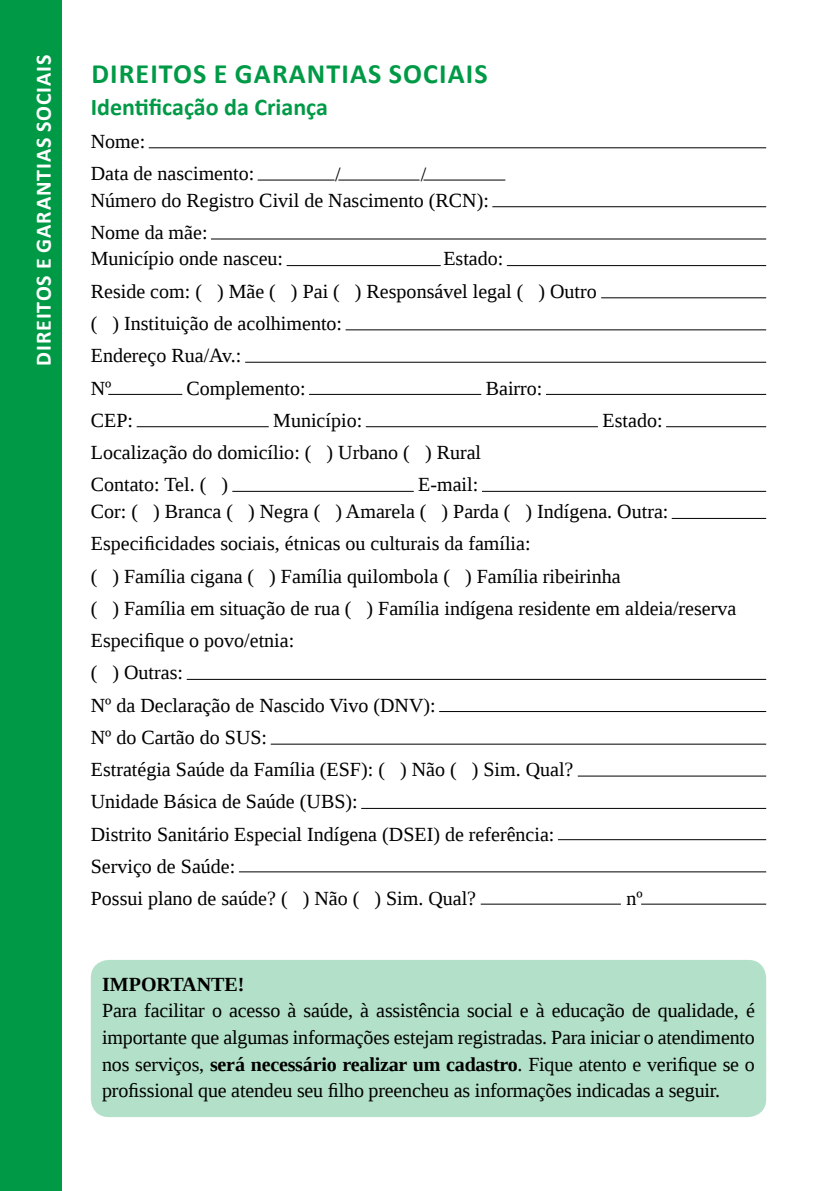
<style>
.page{position:relative;width:840px;height:1191px;background:#fff}
.page>*{position:absolute;margin:0;border:0;box-sizing:border-box;transform-origin:0 0}
.t1{font:700 28px "Calibri";letter-spacing:.04em;color:#009a47}
.t2{font:700 24px "Calibri";color:#009a47}
.t3{font:700 22px "Calibri";letter-spacing:.04em;color:#fff}
.t4{font:20px/32.2px "Liberation Serif";color:#000}
.t5{font:700 20px "Liberation Serif";color:#000}
.s1{font-weight:700}
</style>
<div class="page">
<div style="left:0;top:0;width:62px;height:1191px;background:#009a47"></div>
<div style="left:91px;top:960px;width:674px;height:157px;background:#b3e0c8;border-radius:18px"></div>
<hr style="left:149px;top:147px;width:616px;height:1px;background:#000">
<hr style="left:492px;top:206px;width:273px;height:1px;background:#000">
<hr style="left:211px;top:238px;width:554px;height:1px;background:#000">
<hr style="left:286px;top:265px;width:154px;height:1px;background:#000">
<hr style="left:506px;top:265px;width:259px;height:1px;background:#000">
<hr style="left:600px;top:297px;width:165px;height:1px;background:#000">
<hr style="left:345px;top:329px;width:420px;height:1px;background:#000">
<hr style="left:245px;top:362px;width:520px;height:1px;background:#000">
<hr style="left:187px;top:679px;width:578px;height:1px;background:#000">
<hr style="left:309px;top:394px;width:172px;height:1px;background:#000">
<hr style="left:365px;top:426px;width:232px;height:1px;background:#000">
<hr style="left:481px;top:491px;width:284px;height:1px;background:#000">
<hr style="left:439px;top:711px;width:326px;height:1px;background:#000">
<hr style="left:270px;top:743px;width:495px;height:1px;background:#000">
<hr style="left:239px;top:871px;width:526px;height:1px;background:#000">
<hr style="left:361px;top:808px;width:404px;height:1px;background:#000">
<hr style="left:577px;top:775px;width:188px;height:1px;background:#000">
<hr style="left:640px;top:903px;width:125px;height:1px;background:#000">
<hr style="left:480px;top:903px;width:140px;height:1px;background:#000">
<hr style="left:545px;top:394px;width:220px;height:1px;background:#000">
<hr style="left:665px;top:426px;width:100px;height:1px;background:#000">
<hr style="left:671px;top:518px;width:94px;height:1px;background:#000">
<hr style="left:108px;top:394px;width:74px;height:1px;background:#000">
<hr style="left:137px;top:426px;width:131px;height:1px;background:#000">
<hr style="left:232px;top:491px;width:181px;height:1px;background:#000">
<hr style="left:257px;top:179px;width:77px;height:1px;background:#000">
<hr style="left:338px;top:179px;width:81px;height:1px;background:#000">
<hr style="left:423px;top:179px;width:82px;height:1px;background:#000">
<hr style="left:557px;top:839px;width:208px;height:1px;background:#000">
<p class="t3" style="left:28px;top:365px;width:313px;rotate:-90deg">DIREITOS E GARANTIAS SOCIAIS</p>
<h1 class="t1" style="left:91px;top:54px;width:397px">DIREITOS E GARANTIAS SOCIAIS</h1>
<p class="t2" style="left:91px;top:90px;width:238px">Identificação da Criança</p>
<p class="t4" style="left:91px;top:125px;width:165px">Nome:<br>Data de nascimento:</p>
<p class="t4" style="left:91px;top:184px;width:399px">Número do Registro Civil de Nascimento (RCN):<br>Nome da mãe:</p>
<p class="t4" style="left:91px;top:243px;width:194px">Município onde nasceu:</p>
<p class="t4" style="left:335px;top:158px;width:7px">/</p>
<p class="t4" style="left:420px;top:158px;width:7px">/</p>
<p class="t4" style="left:91px;top:243px;width:507px;text-indent:352px">Estado:<br>Reside com: ( ) Mãe ( ) Pai ( ) Responsável legal ( ) Outro ( ) Instituição de acolhimento:<br>Endereço Rua/Av.:<br>Nº</p>
<p class="t4" style="left:186px;top:372px;width:120px">Complemento:</p>
<p class="t4" style="left:485px;top:372px;width:58px">Bairro:</p>
<p class="t4" style="left:91px;top:404px;width:44px">CEP:</p>
<p class="t4" style="left:273px;top:404px;width:90px">Município:</p>
<p class="t4" style="left:602px;top:404px;width:62px">Estado:</p>
<p class="t4" style="left:91px;top:436px;width:391px">Localização do domicílio: ( ) Urbano ( ) Rural<br>Contato: Tel. ( )</p>
<p class="t4" style="left:91px;top:471px;width:579px;line-height:26.6px;text-indent:327px">E-mail:<br>Cor: ( ) Branca ( ) Negra ( ) Amarela ( ) Parda ( ) Indígena. Outra:</p>
<p class="t4" style="left:91px;top:527px;width:646px">Especificidades sociais, étnicas ou culturais da família:<br>( ) Família cigana ( ) Família quilombola ( ) Família ribeirinha<br>( ) Família em situação de rua ( ) Família indígena residente em aldeia/reserva Especifique o povo/etnia:<br>( ) Outras:<br>Nº da Declaração de Nascido Vivo (DNV):<br>Nº do Cartão do SUS:<br>Estratégia Saúde da Família (ESF): ( ) Não ( ) Sim. Qual?<br>Unidade Básica de Saúde (UBS):<br>Distrito Sanitário Especial Indígena (DSEI) de referência:<br>Serviço de Saúde:<br>Possui plano de saúde? ( ) Não ( ) Sim. Qual?</p>
<p class="t4" style="left:626px;top:882px;width:18px">nº</p>
<p class="t5" style="left:102px;top:970px;width:144px">IMPORTANTE!</p>
<p class="t4" style="left:102px;top:997px;width:654px;line-height:26.6px;text-align:justify">Para facilitar o acesso à saúde, à assistência social e à educação de qualidade, é importante que algumas informações estejam registradas. Para iniciar o atendimento nos serviços, <span class="s1">será necessário realizar um cadastro</span>. Fique atento e verifique se o profissional que atendeu seu filho preencheu as informações indicadas a seguir.</p>
</div>
